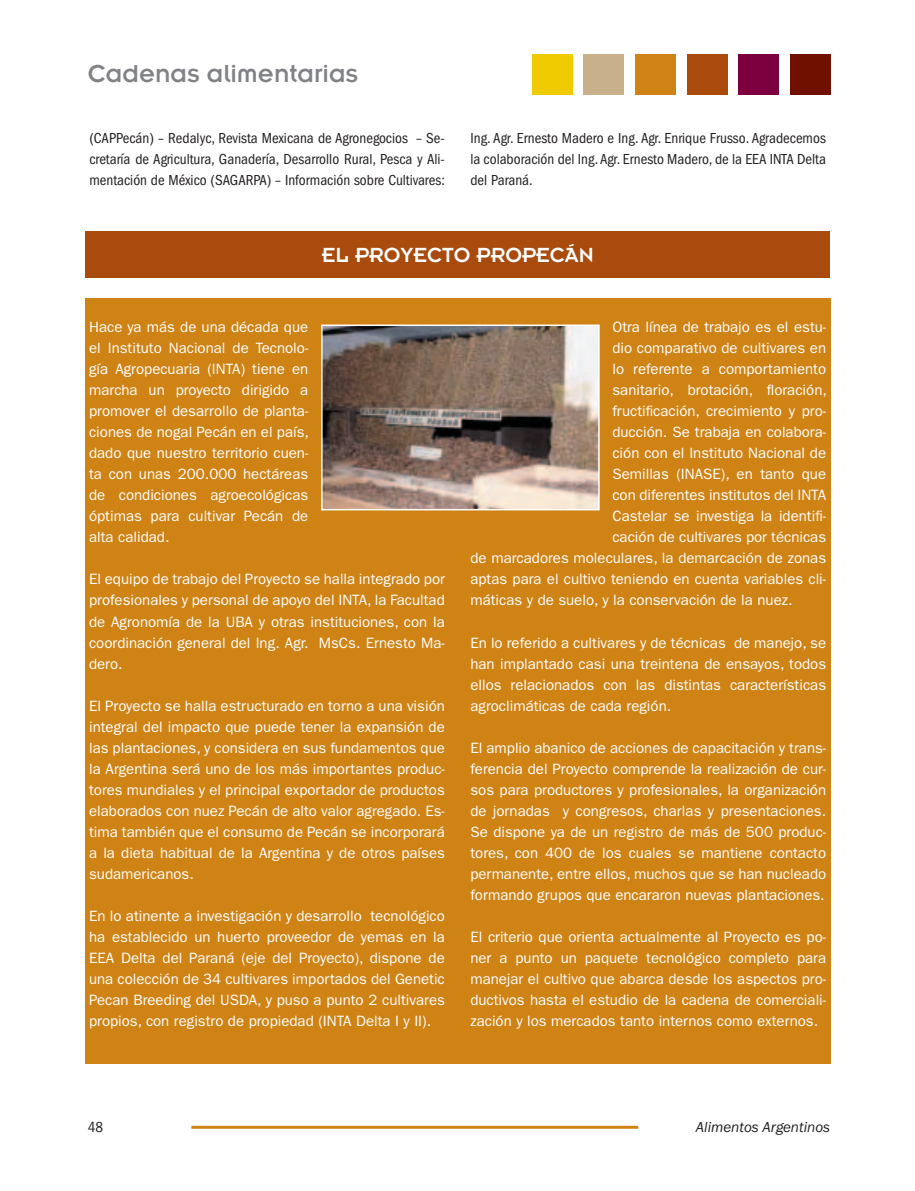
<style>
.page{position:relative;width:915px;height:1191px;background:#fff}
.page>*{position:absolute;margin:0;border:0;box-sizing:border-box;transform-origin:0 0}
.t1{font:27px "Insignia LT Std";color:#808285}
.t2{font:22.5px "Insignia LT Std";color:#fff}
.t3{font:15px/21px "ITC Franklin Gothic Std";color:#fff;text-align:justify}
.t4{font:condensed 15px/21px "ITC Franklin Gothic Std";color:#231f20;text-align:justify}
.t5{font:italic 15px "ITC Franklin Gothic Std";color:#231f20}
</style>
<div class="page">
<div style="left:531px;top:54px;width:41px;height:41px;background:#f0cb02"></div>
<div style="left:583px;top:54px;width:41px;height:41px;background:#c8b08b"></div>
<div style="left:635px;top:54px;width:40px;height:41px;background:#d08315"></div>
<div style="left:686px;top:54px;width:41px;height:41px;background:#a84b0d"></div>
<div style="left:738px;top:54px;width:40px;height:41px;background:#7c0040"></div>
<div style="left:789px;top:54px;width:41px;height:41px;background:#6f1000"></div>
<hr style="left:191px;top:1125px;width:447px;height:3px;background:#d08315">
<div style="left:85px;top:298px;width:745px;height:765px;background:#d08315"></div>
<img style="left:324px;top:327px;width:272px;height:180px">
<div style="left:321px;top:324px;width:278px;height:186px;border:2px solid #fff"></div>
<div style="left:85px;top:231px;width:744px;height:47px;background:#a84b0d"></div>
<h1 class="t1" style="left:88px;top:60px;width:271px">Cadenas alimentarias</h1>
<p class="t4" style="left:89px;top:128px;width:357px">(CAPPecán) – Redalyc, Revista Mexicana de Agronegocios – Se&shy;cretaría de Agricultura, Ganadería, Desarrollo Rural, Pesca y Ali&shy;mentación de México (SAGARPA) – Información sobre Cultivares:</p>
<p class="t4" style="left:470px;top:128px;width:357px">Ing. Agr. Ernesto Madero e Ing. Agr. Enrique Frusso. Agradecemos la colaboración del Ing. Agr. Ernesto Madero, de la EEA INTA Delta del Paraná.</p>
<h2 class="t2" style="left:322px;top:243px;width:273px">EL PROYECTO PROPECÁN</h2>
<p class="t3" style="left:89px;top:317px;width:221px">Hace ya más de una década que el Instituto Nacional de Tecnolo&shy;gía Agropecuaria (INTA) tiene en marcha un proyecto dirigido a promover el desarrollo de planta&shy;ciones de nogal Pecán en el país, dado que nuestro territorio cuen&shy;ta con unas 200.000 hectáreas de condiciones agroecológicas óptimas para cultivar Pecán de alta calidad.</p>
<p class="t3" style="left:89px;top:569px;width:357px">El equipo de trabajo del Proyecto se halla integrado por profesionales y personal de apoyo del INTA, la Facultad de Agronomía de la UBA y otras instituciones, con la coordinación general del Ing. Agr. MsCs. Ernesto Ma&shy;dero.</p>
<p class="t3" style="left:89px;top:695px;width:357px">El Proyecto se halla estructurado en torno a una visión integral del impacto que puede tener la expansión de las plantaciones, y considera en sus fundamentos que la Argentina será uno de los más importantes produc&shy;tores mundiales y el principal exportador de productos elaborados con nuez Pecán de alto valor agregado. Es&shy;tima también que el consumo de Pecán se incorporará a la dieta habitual de la Argentina y de otros países sudamericanos.</p>
<p class="t3" style="left:89px;top:905px;width:357px">En lo atinente a investigación y desarrollo tecnológico ha establecido un huerto proveedor de yemas en la EEA Delta del Paraná (eje del Proyecto), dispone de una colección de 34 cultivares importados del Genetic Pecan Breeding del USDA, y puso a punto 2 cultivares propios, con registro de propiedad (INTA Delta I y II).</p>
<p class="t3" style="left:612px;top:317px;width:215px">Otra línea de trabajo es el estu-</p>
<p class="t3" style="left:612px;top:338px;width:215px">dio comparativo de cultivares en</p>
<p class="t3" style="left:612px;top:359px;width:215px">lo referente a comportamiento</p>
<p class="t3" style="left:612px;top:380px;width:216px">sanitario, brotación, floración,</p>
<p class="t3" style="left:612px;top:401px;width:215px">fructificación, crecimiento y pro-</p>
<p class="t3" style="left:612px;top:422px;width:215px">ducción. Se trabaja en colabora-</p>
<p class="t3" style="left:612px;top:443px;width:215px">ción con el Instituto Nacional de</p>
<p class="t3" style="left:612px;top:464px;width:215px">Semillas (INASE), en tanto que</p>
<p class="t3" style="left:612px;top:485px;width:215px">con diferentes institutos del INTA</p>
<p class="t3" style="left:612px;top:506px;width:215px">Castelar se investiga la identifi-</p>
<p class="t3" style="left:612px;top:527px;width:215px">cación de cultivares por técnicas</p>
<p class="t3" style="left:470px;top:548px;width:357px">de marcadores moleculares, la demarcación de zonas</p>
<p class="t3" style="left:470px;top:569px;width:357px">aptas para el cultivo teniendo en cuenta variables cli-</p>
<p class="t3" style="left:470px;top:590px;width:323px">máticas y de suelo, y la conservación de la nuez.</p>
<p class="t3" style="left:470px;top:632px;width:357px">En lo referido a cultivares y de técnicas de manejo, se han implantado casi una treintena de ensayos, todos ellos relacionados con las distintas características agroclimáticas de cada región.</p>
<p class="t3" style="left:470px;top:737px;width:357px">El amplio abanico de acciones de capacitación y trans&shy;ferencia del Proyecto comprende la realización de cur&shy;sos para productores y profesionales, la organización de jornadas y congresos, charlas y presentaciones.<br>Se dispone ya de un registro de más de 500 produc&shy;tores, con 400 de los cuales se mantiene contacto permanente, entre ellos, muchos que se han nucleado formando grupos que encararon nuevas plantaciones.</p>
<p class="t3" style="left:470px;top:926px;width:357px">El criterio que orienta actualmente al Proyecto es po&shy;ner a punto un paquete tecnológico completo para manejar el cultivo que abarca desde los aspectos pro&shy;ductivos hasta el estudio de la cadena de comerciali&shy;zación y los mercados tanto internos como externos.</p>
<p class="t4" style="left:88px;top:1117px;width:17px">48</p>
<p class="t5" style="left:695px;top:1119px;width:136px">Alimentos Argentinos</p>
</div>
